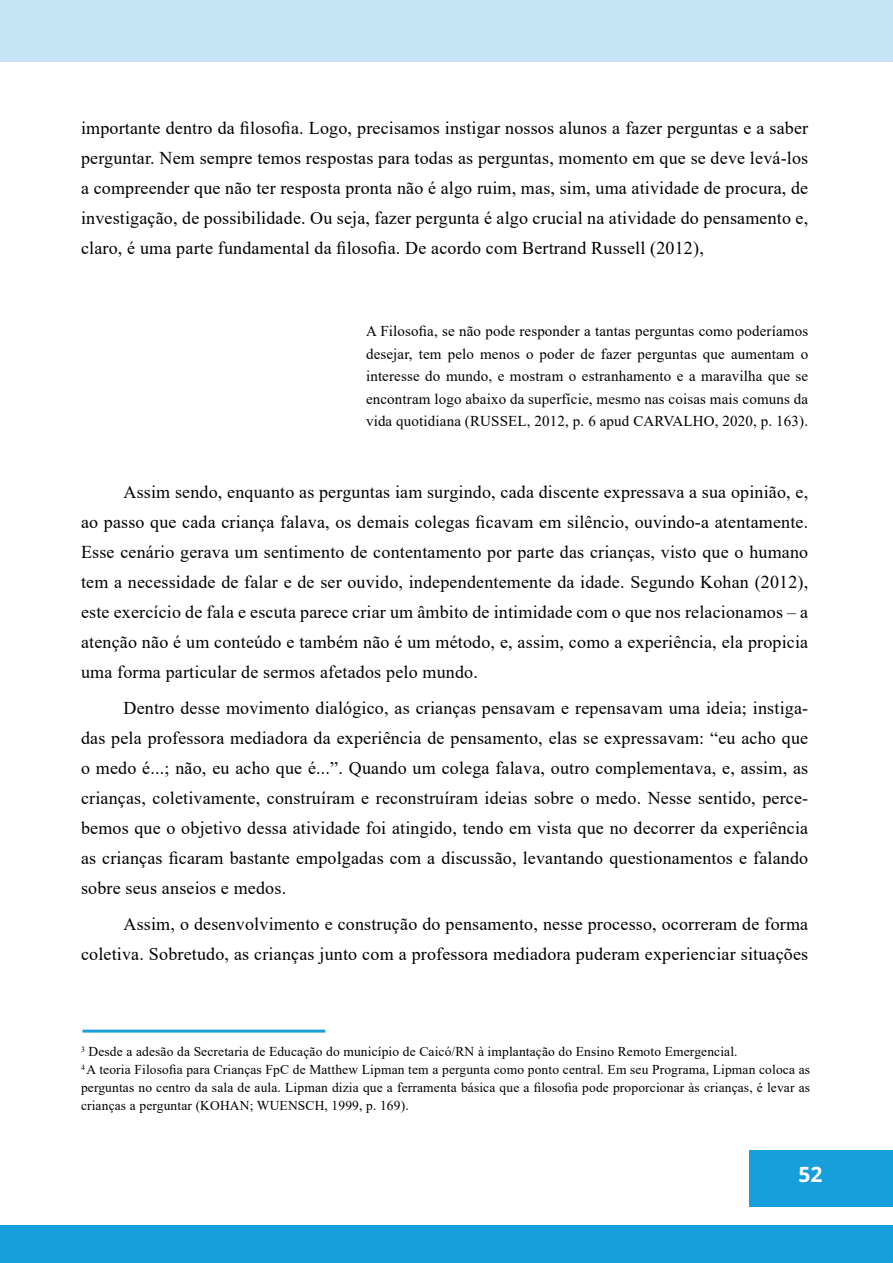
<style>
.page{position:relative;width:893px;height:1263px;background:#fff}
.page>*{position:absolute;margin:0;border:0;box-sizing:border-box;transform-origin:0 0}
.t1{font:700 21px "Open Sans";color:#fff}
.t2{font:18px/30px "Times New Roman";letter-spacing:.01em;color:#000;text-align:justify}
.t3{font:15px/22.5px "Times New Roman";letter-spacing:.01em;color:#000;text-align:justify}
.t4{font:13.5px/18px "Times New Roman";letter-spacing:.01em;color:#000}
</style>
<div class="page">
<div style="left:0;top:0;width:893px;height:62px;background:#c7e4f6"></div>
<div style="left:749px;top:1150px;width:144px;height:57px;background:#169fdb"></div>
<div style="left:0;top:1225px;width:893px;height:38px;background:#169fdb"></div>
<hr style="left:82px;top:1029px;width:243px;height:3px;background:#1b9fdb">
<p class="t2" style="left:81px;top:112px;width:729px">importante dentro da filosofia. Logo, precisamos instigar nossos alunos a fazer perguntas e a saber perguntar. Nem sempre temos respostas para todas as perguntas, momento em que se deve levá-los a compreender que não ter resposta pronta não é algo ruim, mas, sim, uma atividade de procura, de investigação, de possibilidade. Ou seja, fazer pergunta é algo crucial na atividade do pensamento e, claro, é uma parte fundamental da filosofia. De acordo com Bertrand Russell (2012),</p>
<p class="t3" style="left:366px;top:319px;width:444px">A Filosofia, se não pode responder a tantas perguntas como poderíamos desejar, tem pelo menos o poder de fazer perguntas que aumentam o interesse do mundo, e mostram o estranhamento e a maravilha que se encontram logo abaixo da superfície, mesmo nas coisas mais comuns da vida quotidiana (RUSSEL, 2012, p. 6 apud CARVALHO, 2020, p. 163).</p>
<p class="t2" style="left:81px;top:476px;width:729px;text-indent:43px">Assim sendo, enquanto as perguntas iam surgindo, cada discente expressava a sua opinião, e, ao passo que cada criança falava, os demais colegas ficavam em silêncio, ouvindo-a atentamente.<br>Esse cenário gerava um sentimento de contentamento por parte das crianças, visto que o humano tem a necessidade de falar e de ser ouvido, independentemente da idade. Segundo Kohan (2012), este exercício de fala e escuta parece criar um âmbito de intimidade com o que nos relacionamos – a atenção não é um conteúdo e também não é um método, e, assim, como a experiência, ela propicia uma forma particular de sermos afetados pelo mundo.</p>
<p class="t2" style="left:81px;top:692px;width:729px;text-indent:43px">Dentro desse movimento dialógico, as crianças pensavam e repensavam uma ideia; instiga&shy;das pela professora mediadora da experiência de pensamento, elas se expressavam: “eu acho que o medo é...; não, eu acho que é...”. Quando um colega falava, outro complementava, e, assim, as crianças, coletivamente, construíram e reconstruíram ideias sobre o medo. Nesse sentido, perce&shy;bemos que o objetivo dessa atividade foi atingido, tendo em vista que no decorrer da experiência as crianças ficaram bastante empolgadas com a discussão, levantando questionamentos e falando sobre seus anseios e medos.</p>
<p class="t2" style="left:81px;top:909px;width:729px;text-align:right">Assim, o desenvolvimento e construção do pensamento, nesse processo, ocorreram de forma coletiva. Sobretudo, as crianças junto com a professora mediadora puderam experienciar situações</p>
<p class="t4" style="left:81px;top:1042px;width:731px"><sup>3</sup> Desde a adesão da Secretaria de Educação do município de Caicó/RN à implantação do Ensino Remoto Emergencial.<br><sup>4</sup> A teoria Filosofia para Crianças FpC de Matthew Lipman tem a pergunta como ponto central. Em seu Programa, Lipman coloca as perguntas no centro da sala de aula. Lipman dizia que a ferramenta básica que a filosofia pode proporcionar às crianças, é levar as crianças a perguntar (KOHAN; WUENSCH, 1999, p. 169).</p>
<p class="t1" style="left:799px;top:1160px;width:26px">52</p>
</div>
